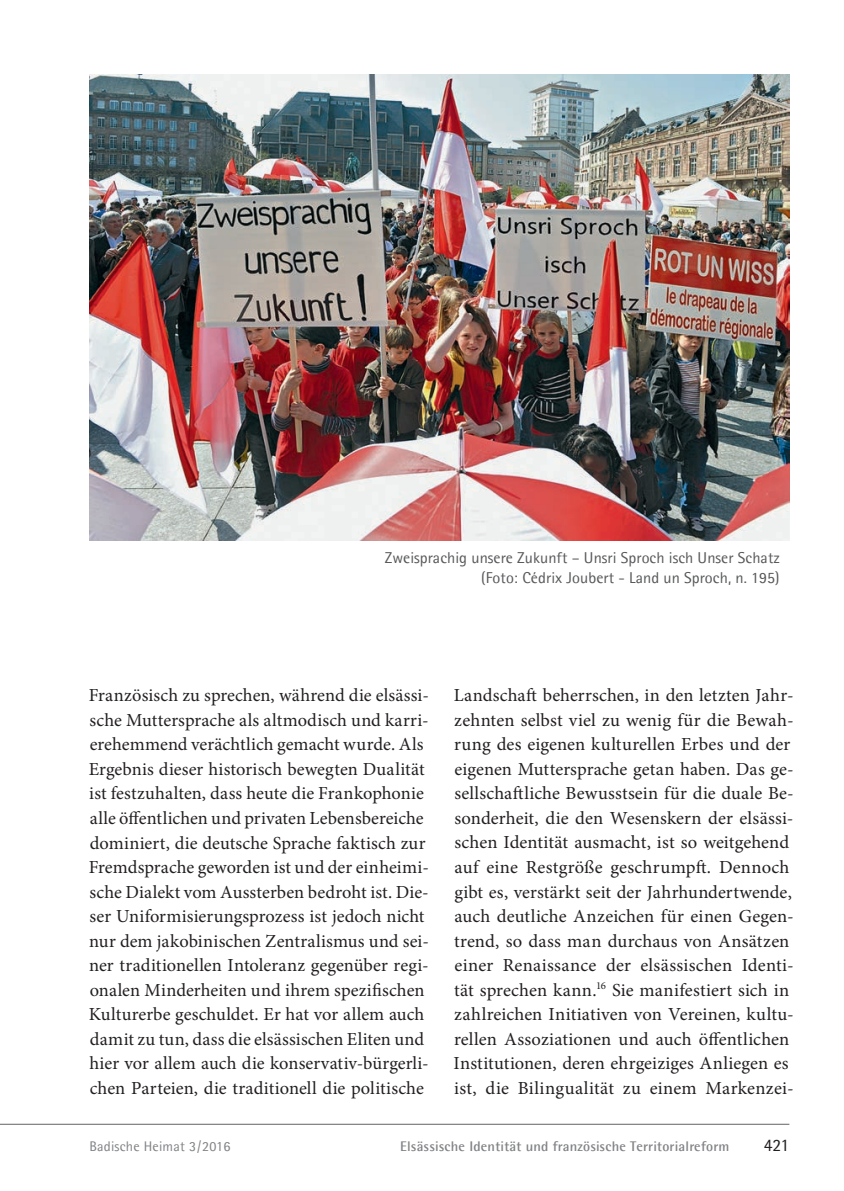
<style>
.page{position:relative;width:844px;height:1191px;background:#fff}
.page>*{position:absolute;margin:0;border:0;box-sizing:border-box;transform-origin:0 0}
.t1{font:18.38px/24.5px "Minion Pro";letter-spacing:.005em;color:#231f20}
.t2{font:17.5px "Agfa Rotis Semisans";color:#231f20}
.t3{font:15.75px/20.1px "Agfa Rotis Semisans";letter-spacing:.005em;color:#57585a;text-align:right}
.t4{font:700 14px "Agfa Rotis Semisans";letter-spacing:.015em;color:#808285}
.t5{font:14px "Agfa Rotis Semisans";letter-spacing:.015em;color:#808285}
</style>
<div class="page">
<hr style="left:0;top:1124px;width:789px;height:1px;background:#636366">
<img style="left:89px;top:74px;width:700px;height:466px">
<p class="t3" style="left:384px;top:548px;width:396px">Zweisprachig unsere Zukunft – Unsri Sproch isch Unser Schatz (Foto: Cédrix Joubert - Land un Sproch, n. 195)</p>
<p class="t1" style="left:89px;top:685px;width:341px">Französisch zu sprechen, während die elsässi&shy;sche Muttersprache als altmodisch und karri&shy;erehemmend verächtlich gemacht wurde. Als Ergebnis dieser historisch bewegten Dualität ist festzuhalten, dass heute die Frankophonie alle öffentlichen und privaten Lebensbereiche dominiert, die deutsche Sprache faktisch zur Fremdsprache geworden ist und der einheimi&shy;sche Dialekt vom Aussterben bedroht ist. Die&shy;ser Uniformisierungsprozess ist jedoch nicht nur dem jakobinischen Zentralismus und sei&shy;ner traditionellen Intoleranz gegenüber regi&shy;onalen Minderheiten und ihrem spezifischen Kulturerbe geschuldet. Er hat vor allem auch damit zu tun, dass die elsässischen Eliten und hier vor allem auch die konservativ-bürgerli&shy;chen Parteien, die traditionell die politische</p>
<p class="t1" style="left:453px;top:685px;width:341px">Landschaft beherrschen, in den letzten Jahr&shy;zehnten selbst viel zu wenig für die Bewah&shy;rung des eigenen kulturellen Erbes und der eigenen Muttersprache getan haben. Das ge&shy;sellschaftliche Bewusstsein für die duale Be&shy;sonderheit, die den Wesenskern der elsässi&shy;schen Identität ausmacht, ist so weitgehend auf eine Restgröße geschrumpft. Dennoch gibt es, verstärkt seit der Jahrhundertwende, auch deutliche Anzeichen für einen Gegen&shy;trend, so dass man durchaus von Ansätzen einer Renaissance der elsässischen Identi&shy;tät sprechen kann.<sup>16</sup> Sie manifestiert sich in zahlreichen Initiativen von Vereinen, kultu&shy;rellen Assoziationen und auch öffentlichen Institutionen, deren ehrgeiziges Anliegen es ist, die Bilingualität zu einem Markenzei-</p>
<p class="t5" style="left:89px;top:1137px;width:142px">Badische Heimat 3 / 2016</p>
<p class="t4" style="left:400px;top:1137px;width:330px">Elsässische Identität und französische Territorialreform</p>
<p class="t2" style="left:763px;top:1134px;width:27px">421</p>
</div>
